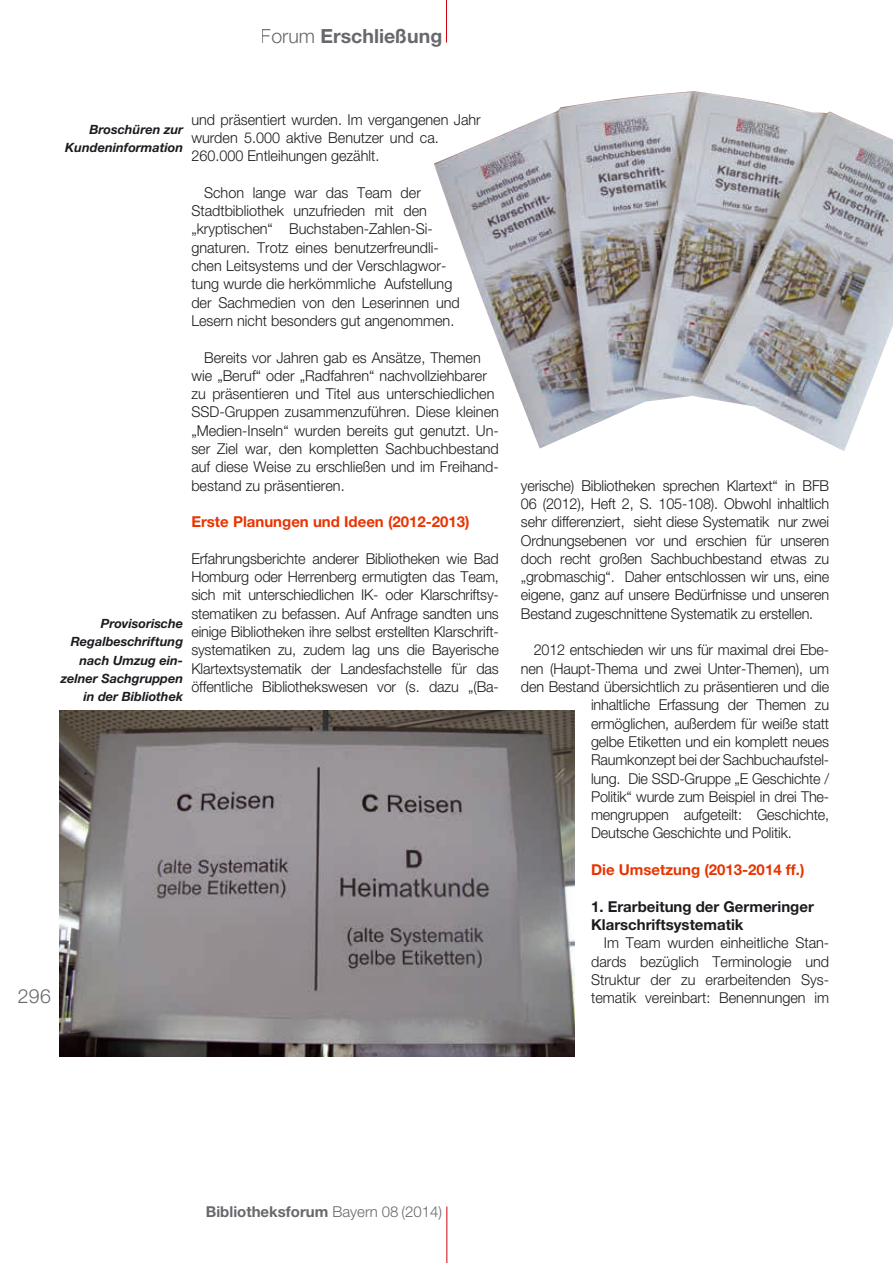
<style>
.page{position:relative;width:893px;height:1263px;background:#fff}
.page>*{position:absolute;margin:0;border:0;box-sizing:border-box;transform-origin:0 0}
.t1{font:700 19.5px "Helvetica Neue";color:#68676c}
.t2{font:300 19.5px "Helvetica Neue";color:#68676c}
.t3{font:300 15px/18.3px "Helvetica Neue";color:#1b1c20;scale:.96 1}
.t4{font:700 15px "Helvetica Neue";color:#e83400}
.t5{font:700 15px/18.3px "Helvetica Neue";color:#1b1c20}
.t6{font:700 15px "Helvetica Neue";color:#68676c}
.t7{font:italic 700 12.75px/18.3px "Helvetica Neue";color:#1b1c20;text-align:right}
.s1{font-weight:300}
</style>
<div class="page">
<img style="left:434px;top:91px;width:459px;height:360px">
<img style="left:60px;top:710px;width:514px;height:346px">
<hr style="left:446px;top:1206px;width:1px;height:57px;background:#d1010e">
<hr style="left:446px;top:0;width:1px;height:43px;background:#d1010e">
<h1 class="t1" style="left:261px;top:24px;width:183px"><span class="s1">Forum</span> Erschließung</h1>
<p class="t3" style="left:191px;top:110px;width:303px">und präsentiert wurden. Im vergangenen Jahr wurden 5.000 aktive Benutzer und ca.<br>260.000 Entleihungen gezählt.</p>
<p class="t3" style="left:191px;top:183px;width:281px;text-indent:13px">Schon lange war das Team der Stadtbibliothek unzufrieden mit den „kryptischen“ Buchstaben-Zahlen-Si&shy;gnaturen. Trotz eines benutzerfreundli&shy;chen Leitsystems und der Verschlagwor&shy;tung wurde die herkömmliche Aufstellung der Sachmedien von den Leserinnen und Lesern nicht besonders gut angenommen.</p>
<p class="t3" style="left:191px;top:348px;width:322px;text-indent:13px">Bereits vor Jahren gab es Ansätze, Themen wie „Beruf“ oder „Radfahren“ nachvollziehbarer zu präsentieren und Titel aus unterschiedlichen SSD-Gruppen zusammenzuführen. Diese kleinen „Medien-Inseln“ wurden bereits gut genutzt. Un&shy;ser Ziel war, den kompletten Sachbuchbestand auf diese Weise zu erschließen und im Freihand&shy;bestand zu präsentieren.</p>
<p class="t4" style="left:191px;top:513px;width:280px">Erste Planungen und Ideen (2012-2013)</p>
<p class="t3" style="left:191px;top:549px;width:322px;text-align:justify">Erfahrungsberichte anderer Bibliotheken wie Bad Homburg oder Herrenberg ermutigten das Team, sich mit unterschiedlichen IK- oder Klarschriftsy&shy;stematiken zu befassen. Auf Anfrage sandten uns einige Bibliotheken ihre selbst erstellten Klarschrift&shy;systematiken zu, zudem lag uns die Bayerische Klartextsystematik der Landesfachstelle für das öffentliche Bibliothekswesen vor (s. dazu „(Ba-</p>
<p class="t7" style="left:65px;top:120px;width:120px">Broschüren zur<br>Kundeninformation</p>
<p class="t7" style="left:61px;top:614px;width:124px">Provisorische<br>Regalbeschriftung nach Umzug ein&shy;zelner Sachgruppen in der Bibliothek</p>
<h1 class="t2" style="left:18px;top:984px;width:35px">296</h1>
<p class="t3" style="left:521px;top:476px;width:323px;text-align:justify">yerische) Bibliotheken sprechen Klartext“ in BFB 06 (2012), Heft 2, S. 105-108). Obwohl inhaltlich sehr differenziert, sieht diese Systematik nur zwei Ordnungsebenen vor und erschien für unseren doch recht großen Sachbuchbestand etwas zu „grobmaschig“. Daher entschlossen wir uns, eine eigene, ganz auf unsere Bedürfnisse und unseren Bestand zugeschnittene Systematik zu erstellen.</p>
<p class="t3" style="left:534px;top:641px;width:309px">2012 entschieden wir uns für maximal drei Ebe-</p>
<p class="t3" style="left:521px;top:659px;width:323px">nen (Haupt-Thema und zwei Unter-Themen), um</p>
<p class="t3" style="left:521px;top:677px;width:323px">den Bestand übersichtlich zu präsentieren und die</p>
<p class="t3" style="left:591px;top:695px;width:250px">inhaltliche Erfassung der Themen zu</p>
<p class="t3" style="left:591px;top:714px;width:250px">ermöglichen, außerdem für weiße statt</p>
<p class="t3" style="left:591px;top:732px;width:250px">gelbe Etiketten und ein komplett neues</p>
<p class="t3" style="left:591px;top:750px;width:250px">Raumkonzept bei der Sachbuchaufstel-</p>
<p class="t3" style="left:591px;top:769px;width:250px">lung. Die SSD-Gruppe „E Geschichte /</p>
<p class="t3" style="left:591px;top:787px;width:250px">Politik“ wurde zum Beispiel in drei The-</p>
<p class="t3" style="left:591px;top:805px;width:250px">mengruppen aufgeteilt: Geschichte,</p>
<p class="t3" style="left:591px;top:824px;width:210px">Deutsche Geschichte und Politik.</p>
<p class="t4" style="left:591px;top:860px;width:215px">Die Umsetzung (2013-2014 ff.)</p>
<p class="t5" style="left:591px;top:897px;width:224px">1. Erarbeitung der Germeringer<br>Klarschriftsystematik</p>
<p class="t3" style="left:591px;top:933px;width:250px;text-align:justify;text-indent:13px">Im Team wurden einheitliche Stan&shy;dards bezüglich Terminologie und Struktur der zu erarbeitenden Sys&shy;tematik vereinbart: Benennungen im</p>
<p class="t6" style="left:206px;top:1202px;width:238px">Bibliotheksforum <span class="s1">Bayern 08 (2014)</span></p>
</div>
